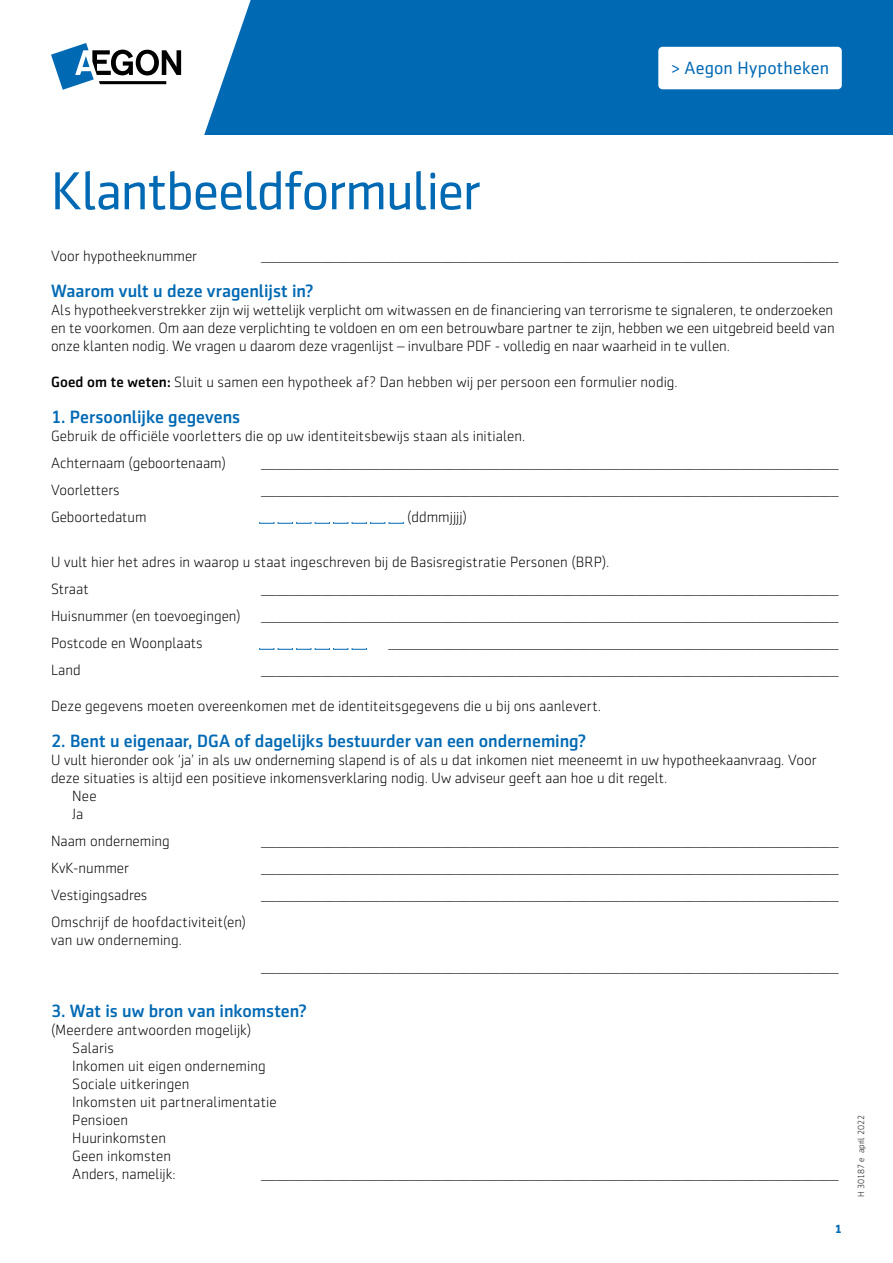
<style>
.page{position:relative;width:893px;height:1263px;background:#fff}
.page>*{position:absolute;margin:0;border:0;box-sizing:border-box;transform-origin:0 0}
.t1{font:54px "Sentico Sans DT";letter-spacing:-.02em;color:#0069b4}
.BODY_kopje_niveau_1{font:500 18px "Sentico Sans DT";color:#0069b4}
.t2{font:18px "Sentico Sans DT";letter-spacing:.01em;color:#0069b4}
.FORM_body_invulregel{font:300 15px "Sentico Sans DT";color:#000}
.BODY_platte_tekst{font:300 15px/18px "Sentico Sans DT";letter-spacing:.005em;color:#000}
.FORM_body_lezen{font:300 15px "Sentico Sans DT";color:#000}
.t3{font:700 12px "Sentico Sans DT";color:#0069b4}
.t4{font:300 9px "Sentico Sans DT";color:#000}
.s1{font-weight:500}
</style>
<div class="page">
<div style="left:0;top:0;width:893px;height:135px;background:#0069b4"></div>
<svg style="left:0;top:0;width:251px;height:135px;background:#e1edf6"></svg>
<svg style="left:51px;top:43px;width:130px;height:47px"></svg>
<div style="left:658px;top:47px;width:184px;height:42px;background:#fff;border-radius:4px"></div>
<svg style="left:259px;top:522px;width:145px;height:1px"></svg>
<svg style="left:259px;top:648px;width:108px;height:1px"></svg>
<p class="t2" style="left:671px;top:58px;width:159px">&gt; Aegon Hypotheken</p>
<h1 class="t1" style="left:51px;top:161px;width:431px">Klantbeeldformulier</h1>
<p class="FORM_body_invulregel" style="left:51px;top:248px;width:148px">Voor hypotheeknummer</p>
<p class="FORM_body_invulregel" style="left:261px;top:248px;width:579px">_____________________________________________________________________________</p>
<p class="BODY_kopje_niveau_1" style="left:51px;top:281px;width:264px">Waarom vult u deze vragenlijst in?</p>
<p class="BODY_platte_tekst" style="left:51px;top:301px;width:785px;text-align:justify">Als hypotheekverstrekker zijn wij wettelijk verplicht om witwassen en de financiering van terrorisme te signaleren, te onderzoeken en te voorkomen. Om aan deze verplichting te voldoen en om een betrouwbare partner te zijn, hebben we een uitgebreid beeld van onze klanten nodig. We vragen u daarom deze vragenlijst – invulbare PDF - volledig en naar waarheid in te vullen.</p>
<p class="BODY_platte_tekst" style="left:51px;top:373px;width:628px"><span class="s1">Goed om te weten:</span> Sluit u samen een hypotheek af? Dan hebben wij per persoon een formulier nodig.</p>
<p class="BODY_kopje_niveau_1" style="left:51px;top:407px;width:191px">1. Persoonlijke gegevens</p>
<p class="BODY_platte_tekst" style="left:51px;top:427px;width:476px">Gebruik de officiële voorletters die op uw identiteitsbewijs staan als initialen.</p>
<p class="FORM_body_invulregel" style="left:51px;top:455px;width:176px">Achternaam (geboortenaam)</p>
<p class="FORM_body_invulregel" style="left:261px;top:455px;width:579px">_____________________________________________________________________________</p>
<p class="FORM_body_invulregel" style="left:51px;top:482px;width:70px">Voorletters</p>
<p class="FORM_body_invulregel" style="left:261px;top:482px;width:579px">_____________________________________________________________________________</p>
<p class="FORM_body_invulregel" style="left:51px;top:509px;width:97px">Geboortedatum</p>
<p class="FORM_body_invulregel" style="left:407px;top:509px;width:61px">(ddmmjjjj)</p>
<p class="BODY_platte_tekst" style="left:51px;top:553px;width:560px">U vult hier het adres in waarop u staat ingeschreven bij de Basisregistratie Personen (BRP).</p>
<p class="FORM_body_invulregel" style="left:51px;top:581px;width:39px">Straat</p>
<p class="FORM_body_invulregel" style="left:261px;top:581px;width:579px">_____________________________________________________________________________</p>
<p class="FORM_body_invulregel" style="left:51px;top:608px;width:191px">Huisnummer (en toevoegingen)</p>
<p class="FORM_body_invulregel" style="left:261px;top:608px;width:579px">_____________________________________________________________________________</p>
<p class="FORM_body_invulregel" style="left:51px;top:635px;width:153px">Postcode en Woonplaats</p>
<p class="FORM_body_invulregel" style="left:389px;top:635px;width:451px">____________________________________________________________</p>
<p class="FORM_body_invulregel" style="left:51px;top:662px;width:31px">Land</p>
<p class="FORM_body_invulregel" style="left:261px;top:662px;width:579px">_____________________________________________________________________________</p>
<p class="BODY_platte_tekst" style="left:51px;top:697px;width:552px">Deze gegevens moeten overeenkomen met de identiteitsgegevens die u bij ons aanlevert.</p>
<p class="BODY_kopje_niveau_1" style="left:51px;top:731px;width:537px">2. Bent u eigenaar, DGA of dagelijks bestuurder van een onderneming?</p>
<p class="BODY_platte_tekst" style="left:51px;top:751px;width:767px">U vult hieronder ook ‘ja’ in als uw onderneming slapend is of als u dat inkomen niet meeneemt in uw hypotheekaanvraag. Voor deze situaties is altijd een positieve inkomensverklaring nodig. Uw adviseur geeft aan hoe u dit regelt.</p>
<p class="BODY_platte_tekst" style="left:72px;top:787px;width:26px">Nee</p>
<p class="BODY_platte_tekst" style="left:72px;top:805px;width:13px">Ja</p>
<p class="FORM_body_invulregel" style="left:51px;top:833px;width:120px">Naam onderneming</p>
<p class="FORM_body_invulregel" style="left:261px;top:833px;width:579px">_____________________________________________________________________________</p>
<p class="FORM_body_invulregel" style="left:51px;top:860px;width:79px">KvK-nummer</p>
<p class="FORM_body_invulregel" style="left:261px;top:860px;width:579px">_____________________________________________________________________________</p>
<p class="FORM_body_invulregel" style="left:51px;top:887px;width:98px">Vestigingsadres</p>
<p class="FORM_body_invulregel" style="left:261px;top:887px;width:579px">_____________________________________________________________________________</p>
<p class="BODY_platte_tekst" style="left:51px;top:913px;width:197px">Omschrijf de hoofdactiviteit(en) van uw onderneming.</p>
<p class="FORM_body_invulregel" style="left:261px;top:959px;width:579px">_____________________________________________________________________________</p>
<p class="BODY_kopje_niveau_1" style="left:51px;top:1001px;width:258px">3. Wat is uw bron van inkomsten?</p>
<p class="BODY_platte_tekst" style="left:51px;top:1021px;width:202px">(Meerdere antwoorden mogelijk)</p>
<p class="BODY_platte_tekst" style="left:72px;top:1039px;width:43px">Salaris</p>
<p class="BODY_platte_tekst" style="left:72px;top:1057px;width:195px">Inkomen uit eigen onderneming</p>
<p class="BODY_platte_tekst" style="left:72px;top:1075px;width:119px">Sociale uitkeringen</p>
<p class="BODY_platte_tekst" style="left:72px;top:1093px;width:206px">Inkomsten uit partneralimentatie</p>
<p class="BODY_platte_tekst" style="left:72px;top:1111px;width:57px">Pensioen</p>
<p class="BODY_platte_tekst" style="left:72px;top:1129px;width:95px">Huurinkomsten</p>
<p class="BODY_platte_tekst" style="left:72px;top:1147px;width:100px">Geen inkomsten</p>
<p class="FORM_body_lezen" style="left:72px;top:1166px;width:105px">Anders, namelijk:</p>
<p class="FORM_body_lezen" style="left:261px;top:1166px;width:579px">_____________________________________________________________________________</p>
<p class="t3" style="left:835px;top:1222px;width:9px">1</p>
<p class="t4" style="left:856px;top:1197px;width:83px;rotate:-90deg">H 30187 e april 2022</p>
</div>
